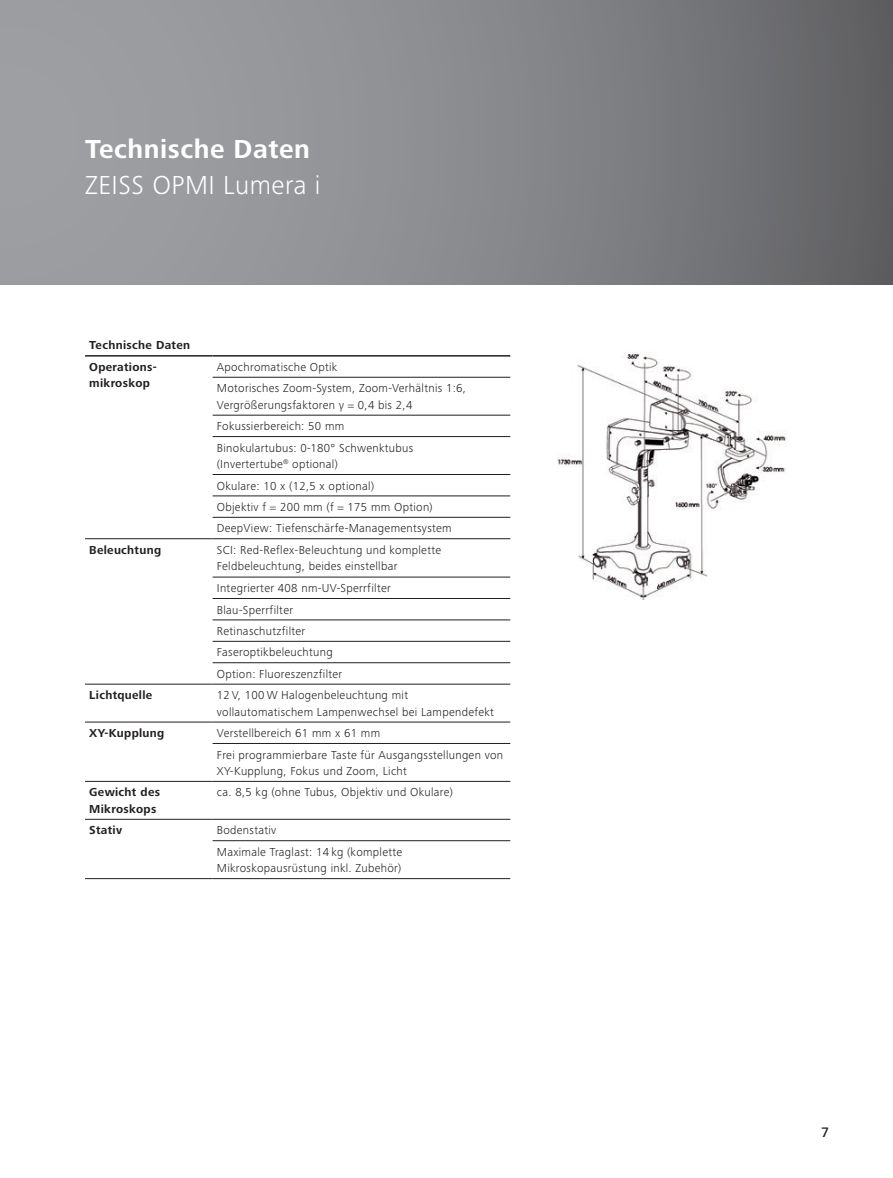
<style>
.page{position:relative;width:893px;height:1178px;background:#fff}
.page>*{position:absolute;margin:0;border:0;box-sizing:border-box;transform-origin:0 0}
.t1{font:300 27px "Zeiss Frutiger Next Pro";letter-spacing:.02em;color:#fff}
.t2{font:700 27px "Zeiss Frutiger Next Pro";letter-spacing:.02em;color:#fff}
.t3{font:500 14.25px "Zeiss Frutiger Next Pro";color:#231f20}
.t4{font:300 12px/21.5px "Zeiss Frutiger Next Pro";letter-spacing:.025em;color:#231f20}
.t5{font:700 12px/21.5px "Zeiss Frutiger Next Pro";letter-spacing:.025em;color:#231f20}
</style>
<div class="page">
<hr style="left:85px;top:781px;width:128px;height:1px;background:#231f20">
<hr style="left:85px;top:819px;width:128px;height:1px;background:#231f20">
<hr style="left:213px;top:377px;width:297px;height:1px;background:#231f20">
<hr style="left:213px;top:415px;width:297px;height:1px;background:#231f20">
<hr style="left:213px;top:436px;width:297px;height:1px;background:#231f20">
<hr style="left:213px;top:474px;width:297px;height:1px;background:#231f20">
<hr style="left:213px;top:496px;width:297px;height:1px;background:#231f20">
<hr style="left:213px;top:517px;width:297px;height:1px;background:#231f20">
<hr style="left:85px;top:538px;width:128px;height:1px;background:#231f20">
<hr style="left:213px;top:538px;width:297px;height:1px;background:#231f20">
<hr style="left:213px;top:577px;width:297px;height:1px;background:#231f20">
<hr style="left:213px;top:598px;width:297px;height:1px;background:#231f20">
<hr style="left:213px;top:620px;width:297px;height:1px;background:#231f20">
<hr style="left:213px;top:641px;width:297px;height:1px;background:#231f20">
<hr style="left:213px;top:662px;width:297px;height:1px;background:#231f20">
<hr style="left:213px;top:684px;width:297px;height:1px;background:#231f20">
<hr style="left:213px;top:722px;width:297px;height:1px;background:#231f20">
<hr style="left:213px;top:743px;width:297px;height:1px;background:#231f20">
<hr style="left:213px;top:781px;width:297px;height:1px;background:#231f20">
<hr style="left:213px;top:819px;width:297px;height:1px;background:#231f20">
<hr style="left:85px;top:355px;width:128px;height:2px;background:#231f20">
<hr style="left:213px;top:355px;width:297px;height:2px;background:#231f20">
<hr style="left:213px;top:840px;width:297px;height:1px;background:#231f20">
<hr style="left:85px;top:684px;width:128px;height:1px;background:#231f20">
<hr style="left:85px;top:722px;width:128px;height:1px;background:#231f20">
<hr style="left:85px;top:878px;width:128px;height:1px;background:#231f20">
<hr style="left:213px;top:878px;width:297px;height:1px;background:#231f20">
<img style="left:557px;top:353px;width:229px;height:246px">
<div style="left:0;top:0;width:893px;height:285px;background:linear-gradient(to right,#a6a9ac,#66676a)"></div>
<h1 class="t2" style="left:85px;top:133px;width:226px">Technische Daten</h1>
<h1 class="t1" style="left:85px;top:169px;width:237px">ZEISS OPMI Lumera i</h1>
<p class="t5" style="left:89px;top:335px;width:102px">Technische Daten<br>Operations-</p>
<p class="t5" style="left:89px;top:373px;width:62px">mikroskop</p>
<p class="t4" style="left:217px;top:356px;width:251px">Apochromatische Optik<br>Motorisches Zoom-System, Zoom-Verhältnis 1:6,</p>
<p class="t4" style="left:217px;top:394px;width:198px">Vergrößerungsfaktoren γ = 0,4 bis 2,4<br>Fokussierbereich: 50 mm<br>Binokulartubus: 0-180° Schwenktubus</p>
<p class="t4" style="left:217px;top:453px;width:236px">(Invertertube<sup>®</sup> optional)<br>Okulare: 10 x (12,5 x optional)<br>Objektiv f = 200 mm (f = 175 mm Option)<br>DeepView: Tiefenschärfe-Managementsystem</p>
<p class="t5" style="left:89px;top:539px;width:73px">Beleuchtung</p>
<p class="t4" style="left:217px;top:541px;width:226px;line-height:16.5px">SCI: Red-Reflex-Beleuchtung und komplette<br>Feldbeleuchtung, beides einstellbar</p>
<p class="t4" style="left:217px;top:577px;width:176px">Integrierter 408 nm-UV-Sperrfilter<br>Blau-Sperrfilter<br>Retinaschutzfilter<br>Faseroptikbeleuchtung<br>Option: Fluoreszenzfilter</p>
<p class="t5" style="left:89px;top:684px;width:65px">Lichtquelle</p>
<p class="t4" style="left:217px;top:687px;width:279px;line-height:16.5px">12 V, 100 W Halogenbeleuchtung mit vollautomatischem Lampenwechsel bei Lampendefekt</p>
<p class="t5" style="left:89px;top:722px;width:77px">XY-Kupplung</p>
<p class="t4" style="left:217px;top:722px;width:288px">Verstellbereich 61 mm x 61 mm<br>Frei programmierbare Taste für Ausgangsstellungen von</p>
<p class="t4" style="left:217px;top:760px;width:192px">XY-Kupplung, Fokus und Zoom, Licht</p>
<p class="t5" style="left:89px;top:784px;width:72px;line-height:16.5px">Gewicht des<br>Mikroskops</p>
<p class="t4" style="left:217px;top:782px;width:238px">ca. 8,5 kg (ohne Tubus, Objektiv und Okulare)</p>
<p class="t5" style="left:89px;top:819px;width:34px">Stativ</p>
<p class="t4" style="left:217px;top:819px;width:187px">Bodenstativ<br>Maximale Traglast: 14 kg (komplette</p>
<p class="t4" style="left:217px;top:857px;width:186px">Mikroskopausrüstung inkl. Zubehör)</p>
<p class="t3" style="left:821px;top:1124px;width:10px">7</p>
</div>
